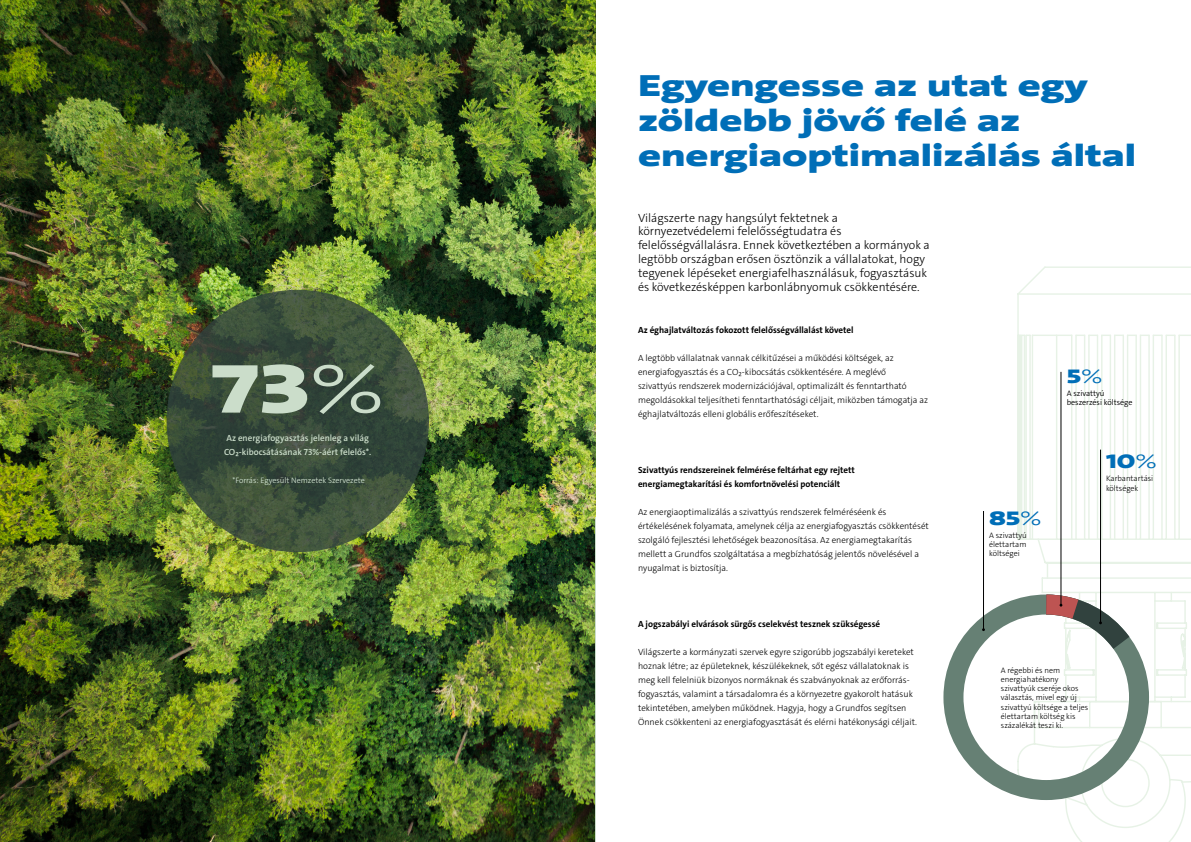
<style>
.page{position:relative;width:1191px;height:842px;background:#fff}
.page>*{position:absolute;margin:0;border:0;box-sizing:border-box;transform-origin:0 0}
.t1{font:900 70px "Grundfos The Sans Extd";color:#cbddca}
.t2{font:900 31px/35px "Grundfos The Sans Extd";color:#006eb7}
.t3{font:900 20px "Grundfos The Sans Extd";color:#006eb7}
.t4{font:300 12px/13.8px "Grundfos The Sans";color:#000}
.t5{font:300 9px/14px "Grundfos The Sans";color:#000}
.t6{font:700 9px/14px "Grundfos The Sans";color:#000}
.t7{font:600 9px/14px "Grundfos The Sans";color:#cbddca}
.t8{font:300 8px/9.2px "Grundfos The Sans";color:#000}
.t9{font:300 8px "Grundfos The Sans";color:#cbddca}
.t10{font:300 8px/9.2px "Grundfos The Sans";color:#000}
.s1{font-weight:300}
</style>
<div class="page">
<img style="left:0;top:0;width:595px;height:842px">
<svg style="left:166px;top:290px;width:263px;height:262px;background:#3a4d3a"></svg>
<svg style="left:1017px;top:579px;width:174px;height:263px"></svg>
<svg style="left:1017px;top:266px;width:174px;height:313px"></svg>
<div style="left:943px;top:594px;width:206px;height:206px;border:20px solid #668074;border-radius:50%"></div>
<hr style="left:1060px;top:372px;width:1px;height:233px;background:#000">
<hr style="left:1100px;top:450px;width:1px;height:173px;background:#000">
<svg style="left:1026px;top:584px;width:123px;height:87px"></svg>
<hr style="left:983px;top:511px;width:1px;height:119px;background:#000">
<h1 class="t1" style="left:211px;top:344px;width:175px">73<span class="s1">%</span></h1>
<p class="t7" style="left:224px;top:431px;width:149px">Az energiafogyasztás jelenleg a világ<br>CO₂-kibocsátásának 73%-áért felelős*.</p>
<p class="t9" style="left:232px;top:475px;width:134px">*Forrás: Egyesült Nemzetek Szervezete</p>
<h2 class="t2" style="left:638px;top:68px;width:500px">Egyengesse az utat egy zöldebb jövő felé az energiaoptimalizálás által</h2>
<p class="t4" style="left:638px;top:211px;width:293px">Világszerte nagy hangsúlyt fektetnek a környezetvédelemi felelősségtudatra és felelősségvállalásra. Ennek következtében a kormányok a legtöbb országban erősen ösztönzik a vállalatokat, hogy tegyenek lépéseket energiafelhasználásuk, fogyasztásuk és következésképpen karbonlábnyomuk csökkentésére.</p>
<p class="t6" style="left:638px;top:323px;width:217px">Az éghajlatváltozás fokozott felelősségvállalást követel</p>
<p class="t5" style="left:638px;top:351px;width:292px">A legtöbb vállalatnak vannak célkitűzései a működési költségek, az energiafogyasztás és a CO₂-kibocsátás csökkentésére. A meglévő<br>szivattyús rendszerek modernizációjával, optimalizált és fenntartható megoldásokkal teljesítheti fenntarthatósági céljait, miközben támogatja az éghajlatváltozás elleni globális erőfeszítéseket.</p>
<h3 class="t3" style="left:1066px;top:363px;width:37px">5<span class="s1">%</span></h3>
<p class="t10" style="left:1066px;top:389px;width:67px">A szivattyú beszerzési költsége</p>
<p class="t6" style="left:638px;top:463px;width:218px">Szivattyús rendszereinek felmérése feltárhat egy rejtett energiamegtakarítási és komfortnövelési potenciált</p>
<p class="t5" style="left:638px;top:505px;width:292px">Az energiaoptimalizálás a szivattyús rendszerek felméréséenk és értékelésének folyamata, amelynek célja az energiafogyasztás csökkentését szolgáló fejlesztési lehetőségek beazonosítása. Az energiamegtakarítás mellett a Grundfos szolgáltatása a megbízhatóság jelentős növelésével a nyugalmat is biztosítja.</p>
<p class="t6" style="left:638px;top:617px;width:243px">A jogszabályi elvárások sürgős cselekvést tesznek szükségessé</p>
<p class="t5" style="left:638px;top:645px;width:280px">Világszerte a kormányzati szervek egyre szigorúbb jogszabályi kereteket hoznak létre; az épületeknek, készülékeknek, sőt egész vállalatoknak is meg kell felelniük bizonyos normáknak és szabványoknak az erőforrás&shy;fogyasztás, valamint a társadalomra és a környezetre gyakorolt hatásuk tekintetében, amelyben működnek. Hagyja, hogy a Grundfos segítsen Önnek csökkenteni az energiafogyasztását és elérni hatékonysági céljait.</p>
<h3 class="t3" style="left:989px;top:505px;width:54px">85<span class="s1">%</span></h3>
<p class="t8" style="left:989px;top:531px;width:39px;text-align:justify">A szivattyú élettartam költségei</p>
<h3 class="t3" style="left:1106px;top:448px;width:52px">10<span class="s1">%</span></h3>
<p class="t8" style="left:1106px;top:474px;width:49px">Karbantartási költségek</p>
<p class="t8" style="left:1001px;top:665px;width:89px">A régebbi és nem energiahatékony szivattyúk cseréje okos választás, mivel egy új szivattyú költsége a teljes élettartam költség kis százalékát teszi ki.</p>
</div>
